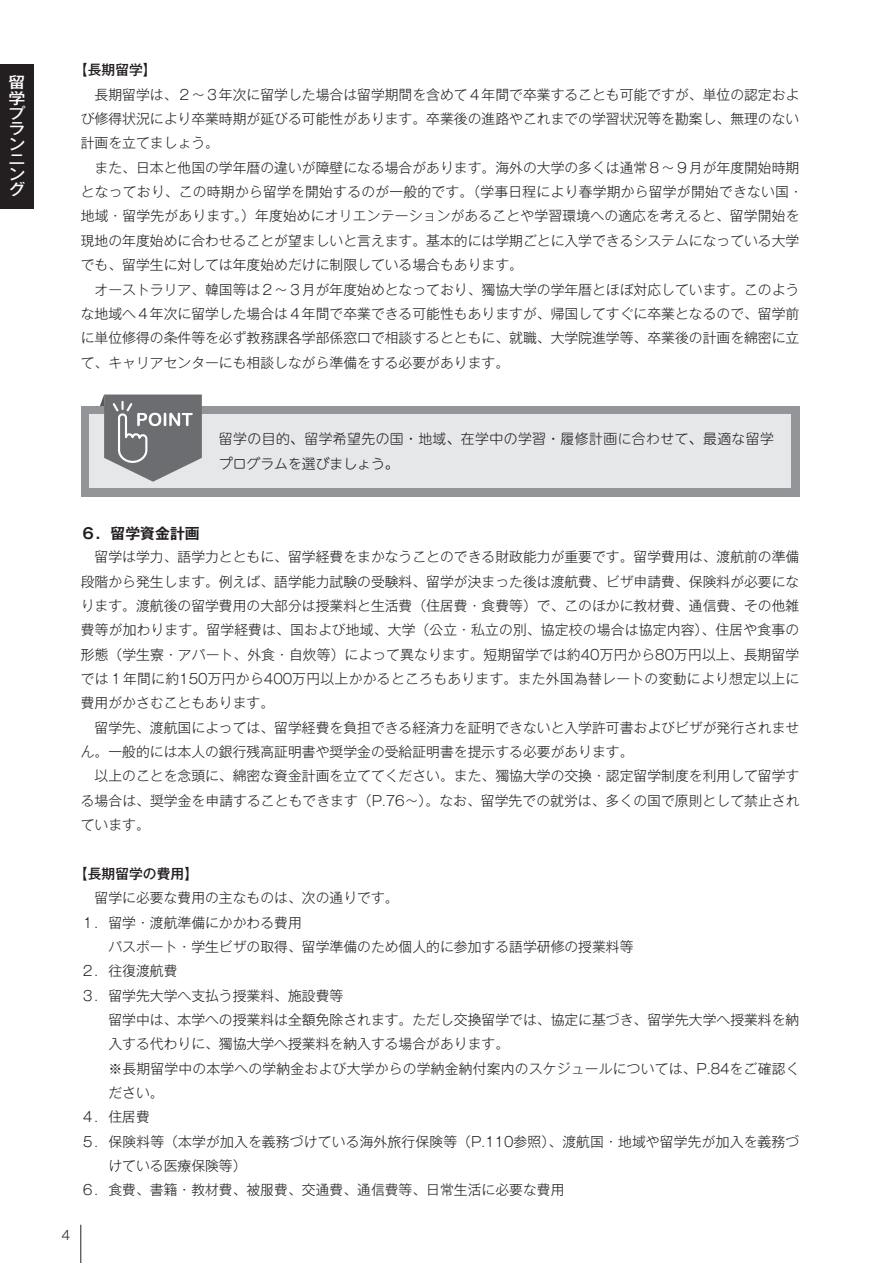
<style>
.page{position:relative;width:893px;height:1263px;background:#fff}
.page>*{position:absolute;margin:0;border:0;box-sizing:border-box;transform-origin:0 0}
.t1{font:500 15.3px/15.3px "Gothic MB101 Pro";color:#fff;text-align:justify;scale:1.11 1}
.小見出し{font:700 14.85px "Gothic MB101 Pro De";color:#231f20}
.本文{font:300 13.8px/24.3px "Gothic MB101 Pro";color:#231f20;text-align:justify}
.本文_２字下げ{font:300 13.8px/24.3px "Gothic MB101 Pro";color:#231f20}
.本文_字下げなし{font:300 13.8px "Gothic MB101 Pro";color:#231f20}
.本文_２字ぶら下げ{font:300 13.8px/24.3px "Gothic MB101 Pro";letter-spacing:.01em;color:#231f20}
.ポイント{font:300 13.8px/25.5px "UD Shin M Go Pro";letter-spacing:.03em;color:#231f20}
.小小見出し{font:500 13.8px "Gothic MB101 Pro";color:#231f20}
.t2{font:300 12.75px "Gothic MB101 Pro";color:#231f20}
</style>
<div class="page">
<div style="left:81px;top:406px;width:718px;height:91px;background:#939598"></div>
<div style="left:89px;top:414px;width:702px;height:73px;background:#e6e7e9"></div>
<svg style="left:100px;top:394px;width:102px;height:88px"></svg>
<div style="left:0;top:64px;width:34px;height:144px;background:#231f20"></div>
<hr style="left:80px;top:1225px;width:1px;height:38px;background:#231f20">
<p class="t1" style="left:9px;top:73px;width:17px">留学プランニング</p>
<p class="小小見出し" style="left:74px;top:59px;width:84px">【長期留学】</p>
<p class="本文" style="left:81px;top:80px;width:720px;text-indent:14px">長期留学は、２～３年次に留学した場合は留学期間を含めて４年間で卒業することも可能ですが、単位の認定および修得状況により卒業時期が延びる可能性があります。卒業後の進路やこれまでの学習状況等を勘案し、無理のない計画を立てましょう。</p>
<p class="本文" style="left:81px;top:153px;width:724px;text-align:left;text-indent:14px">また、日本と他国の学年暦の違いが障壁になる場合があります。海外の大学の多くは通常８～９月が年度開始時期となっており、この時期から留学を開始するのが一般的です。（学事日程により春学期から留学が開始できない国・地域・留学先があります。）年度始めにオリエンテーションがあることや学習環境への適応を考えると、留学開始を現地の年度始めに合わせることが望ましいと言えます。基本的には学期ごとに入学できるシステムになっている大学でも、留学生に対しては年度始めだけに制限している場合もあります。</p>
<p class="本文" style="left:81px;top:275px;width:720px;text-indent:14px">オーストラリア、韓国等は２～３月が年度始めとなっており、獨協大学の学年暦とほぼ対応しています。このような地域へ４年次に留学した場合は４年間で卒業できる可能性もありますが、帰国してすぐに卒業となるので、留学前に単位修得の条件等を必ず教務課各学部係窓口で相談するとともに、就職、大学院進学等、卒業後の計画を綿密に立て、キャリアセンターにも相談しながら準備をする必要があります。</p>
<p class="ポイント" style="left:219px;top:425px;width:556px">留学の目的、留学希望先の国・地域、在学中の学習・履修計画に合わせて、最適な留学プログラムを選びましょう。</p>
<p class="小見出し" style="left:81px;top:521px;width:121px">６．留学資金計画</p>
<p class="本文" style="left:81px;top:543px;width:720px;text-indent:14px">留学は学力、語学力とともに、留学経費をまかなうことのできる財政能力が重要です。留学費用は、渡航前の準備段階から発生します。例えば、語学能力試験の受験料、留学が決まった後は渡航費、ビザ申請費、保険料が必要になります。渡航後の留学費用の大部分は授業料と生活費（住居費・食費等）で、このほかに教材費、通信費、その他雑費等が加わります。留学経費は、国および地域、大学（公立・私立の別、協定校の場合は協定内容）、住居や食事の形態（学生寮・アパート、外食・自炊等）によって異なります。短期留学では約40万円から80万円以上、長期留学では１年間に約150万円から400万円以上かかるところもあります。また外国為替レートの変動により想定以上に費用がかさむこともあります。</p>
<p class="本文" style="left:81px;top:713px;width:720px;text-indent:14px">留学先、渡航国によっては、留学経費を負担できる経済力を証明できないと入学許可書およびビザが発行されません。一般的には本人の銀行残高証明書や奨学金の受給証明書を提示する必要があります。</p>
<p class="本文" style="left:81px;top:762px;width:720px;text-indent:14px">以上のことを念頭に、綿密な資金計画を立ててください。また、獨協大学の交換・認定留学制度を利用して留学する場合は、奨学金を申請することもできます（P.76～）。なお、留学先での就労は、多くの国で原則として禁止されています。</p>
<p class="小小見出し" style="left:74px;top:862px;width:126px">【長期留学の費用】</p>
<p class="本文" style="left:95px;top:884px;width:306px">留学に必要な費用の主なものは、次の通りです。</p>
<p class="本文_字下げなし" style="left:81px;top:911px;width:223px">１．留学・渡航準備にかかわる費用</p>
<p class="本文_２字下げ" style="left:108px;top:932px;width:527px">パスポート・学生ビザの取得、留学準備のため個人的に参加する語学研修の授業料等</p>
<p class="本文_字下げなし" style="left:81px;top:959px;width:98px">２．往復渡航費</p>
<p class="本文_字下げなし" style="left:81px;top:984px;width:264px">３．留学先大学へ支払う授業料、施設費等</p>
<p class="本文_２字下げ" style="left:108px;top:1005px;width:692px">留学中は、本学への授業料は全額免除されます。ただし交換留学では、協定に基づき、留学先大学へ授業料を納入する代わりに、獨協大学へ授業料を納入する場合があります。</p>
<p class="本文_２字下げ" style="left:108px;top:1054px;width:693px">※長期留学中の本学への学納金および大学からの学納金納付案内のスケジュールについては、P.84をご確認ください。</p>
<p class="本文_字下げなし" style="left:81px;top:1105px;width:71px">４．住居費</p>
<p class="本文_２字ぶら下げ" style="left:108px;top:1127px;width:692px;text-indent:-28px">５．保険料等（本学が加入を義務づけている海外旅行保険等（P.110参照）、渡航国・地域や留学先が加入を義務づけている医療保険等）</p>
<p class="本文_字下げなし" style="left:81px;top:1178px;width:485px">６．食費、書籍・教材費、被服費、交通費、通信費等、日常生活に必要な費用</p>
<p class="t2" style="left:61px;top:1225px;width:10px">4</p>
</div>
